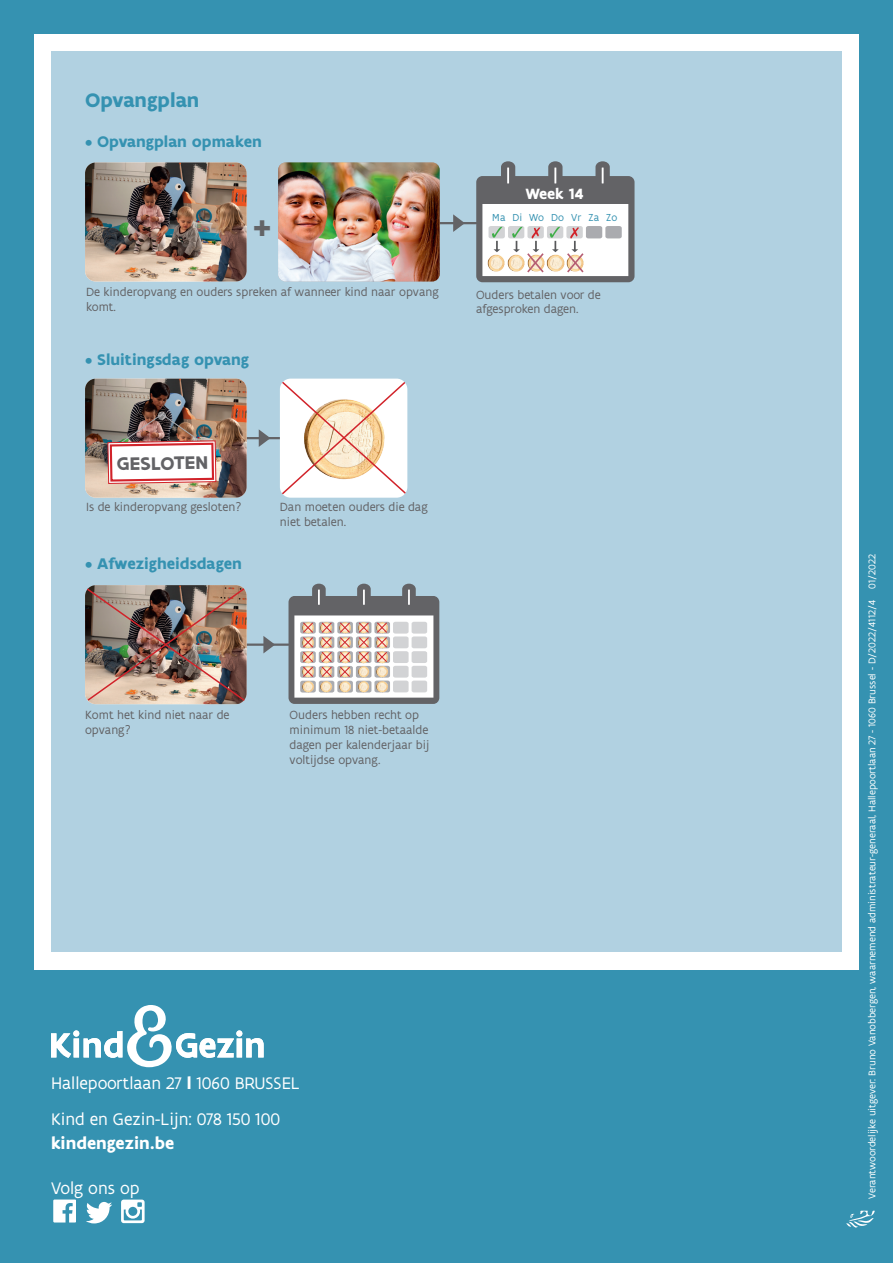
<style>
.page{position:relative;width:893px;height:1263px;background:#3592b1}
.page>*{position:absolute;margin:0;border:0;box-sizing:border-box;transform-origin:0 0}
.t1{font:700 30.9px "Flanders Art Sans";color:#636366}
.t2{font:700 21px "Flanders Art Sans";color:#3592b1}
.t3{font:700 19.5px "Flanders Art Sans";color:#636366}
.t4{font:18px/36px "Flanders Art Sans";color:#fff}
.t5{font:700 18px "Flanders Art Sans";color:#fff}
.t6{font:700 16.5px "Flanders Art Sans";color:#3592b1}
.t7{font:700 15.9px "Flanders Art Sans";letter-spacing:-.005em;color:#fff}
.t8{font:12.75px/15px "Flanders Art Sans";color:#636366}
.t9{font:10.95px "Flanders Art Sans";letter-spacing:.03em;color:#3592b1}
.t10{font:10.5px "Flanders Art Sans";color:#fff}
.s1{font-weight:700}
</style>
<div class="page">
<div style="left:34px;top:34px;width:825px;height:935px;background:#fff"></div>
<div style="left:51px;top:51px;width:791px;height:900px;background:#b1d1e1"></div>
<hr style="left:237px;top:437px;width:45px;height:2px;background:#636366">
<svg style="left:259px;top:429px;width:11px;height:18px"></svg>
<img style="left:85px;top:379px;width:162px;height:119px">
<div style="left:280px;top:379px;width:127px;height:119px;background:#fff;border-radius:11px"></div>
<svg style="left:280px;top:380px;width:127px;height:116px"></svg>
<img style="left:107px;top:281px;width:110px;height:203px">
<hr style="left:432px;top:222px;width:44px;height:2px;background:#636366">
<svg style="left:453px;top:214px;width:12px;height:18px"></svg>
<img style="left:278px;top:162px;width:162px;height:119px">
<img style="left:85px;top:162px;width:162px;height:119px">
<hr style="left:242px;top:643px;width:46px;height:3px;background:#636366">
<svg style="left:263px;top:636px;width:12px;height:17px"></svg>
<img style="left:85px;top:585px;width:162px;height:119px">
<img style="left:85px;top:587px;width:161px;height:115px">
<svg style="left:476px;top:161px;width:158px;height:121px;background:#bababb"></svg>
<svg style="left:288px;top:584px;width:151px;height:120px;background:#bcb7b5"></svg>
<svg style="left:846px;top:1210px;width:29px;height:18px"></svg>
<svg style="left:53px;top:1199px;width:23px;height:23px"></svg>
<svg style="left:86px;top:1202px;width:26px;height:21px"></svg>
<svg style="left:121px;top:1199px;width:24px;height:24px"></svg>
<svg style="left:51px;top:1005px;width:213px;height:62px"></svg>
<h2 class="t2" style="left:85px;top:87px;width:116px">Opvangplan</h2>
<p class="t6" style="left:85px;top:131px;width:178px">• Opvangplan opmaken</p>
<h1 class="t1" style="left:253px;top:207px;width:20px">+</h1>
<p class="t7" style="left:526px;top:183px;width:59px">Week 14</p>
<p class="t9" style="left:492px;top:210px;width:127px">Ma Di Wo Do Vr Za Zo</p>
<p class="t8" style="left:86px;top:284px;width:354px">De kinderopvang en ouders spreken af wanneer kind naar opvang komt.</p>
<p class="t8" style="left:476px;top:287px;width:126px">Ouders betalen voor de afgesproken dagen.</p>
<p class="t6" style="left:85px;top:349px;width:166px">• Sluitingsdag opvang</p>
<h3 class="t3" style="left:117px;top:452px;width:93px;rotate:-1deg">GESLOTEN</h3>
<p class="t8" style="left:86px;top:500px;width:157px">Is de kinderopvang gesloten?</p>
<p class="t8" style="left:280px;top:500px;width:149px">Dan moeten ouders die dag niet betalen.</p>
<p class="t6" style="left:85px;top:554px;width:158px">• Afwezigheidsdagen</p>
<p class="t8" style="left:85px;top:707px;width:146px">Komt het kind niet naar de opvang?</p>
<p class="t8" style="left:290px;top:707px;width:141px">Ouders hebben recht op minimum 18 niet-betaalde dagen per kalenderjaar bij voltijdse opvang.</p>
<h3 class="t4" style="left:51px;top:1064px;width:250px">Hallepoortlaan 27 <span class="s1">l</span> 1060 BRUSSEL<br>Kind en Gezin-Lijn: 078 150 100</h3>
<h3 class="t5" style="left:51px;top:1131px;width:125px">kindengezin.be</h3>
<h3 class="t4" style="left:51px;top:1169px;width:90px">Volg ons op</h3>
<p class="t10" style="left:866px;top:1199px;width:646px;rotate:-90deg">Verantwoordelijke uitgever: Bruno Vanobbergen, waarnemend administrateur-generaal, Hallepoortlaan 27 - 1060 Brussel - D/2022/4112/4 01/2022</p>
</div>
